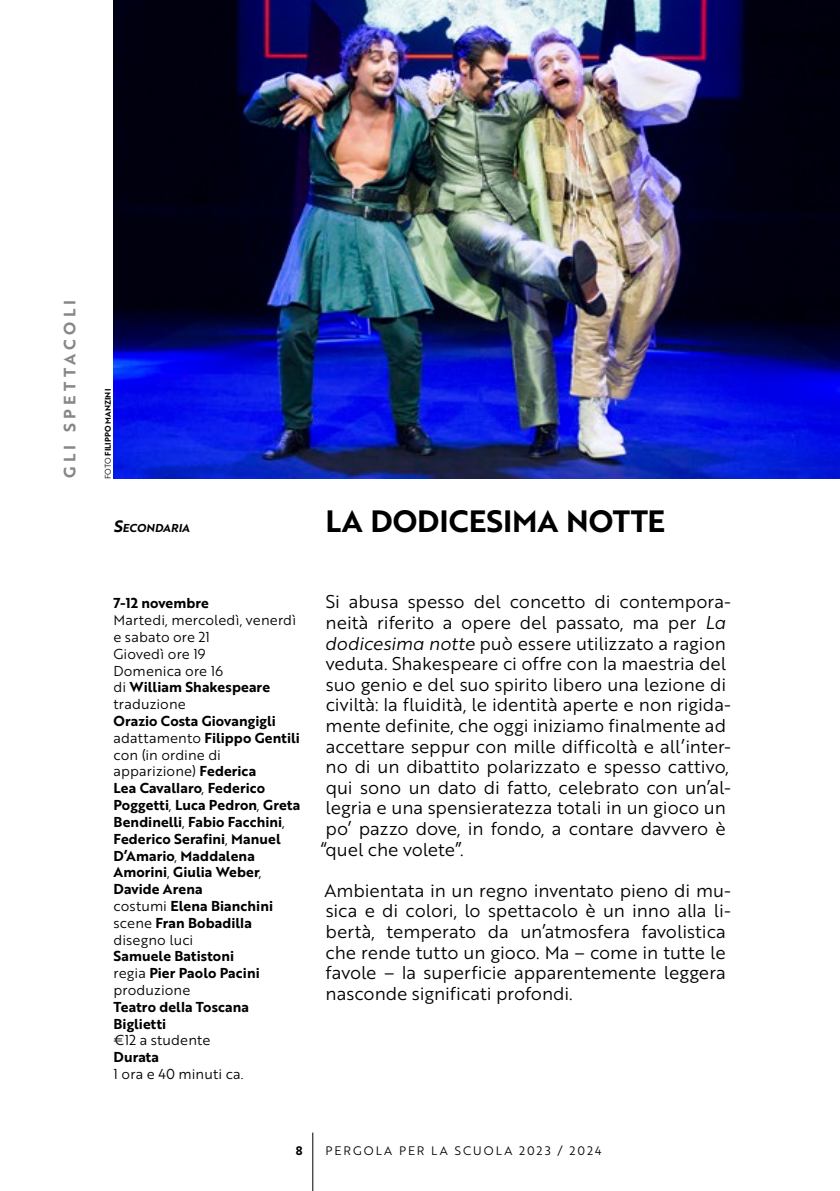
<style>
.page{position:relative;width:840px;height:1191px;background:#fff}
.page>*{position:absolute;margin:0;border:0;box-sizing:border-box;transform-origin:0 0}
.t1{font:30px "Brother 1816 Bold";color:#000}
.t2{font:18px/20.6px "Brother 1816 Book";color:#000}
.t3{font:16px "Brother 1816 Bold";letter-spacing:.27em;color:#878786}
.t4{font:14px/16.8px "Brother 1816 Bold";letter-spacing:.01em;color:#000}
.t5{font:14px/16.8px "Brother 1816 Book";letter-spacing:.01em;color:#000}
.t6{font:12px "Brother 1816 Book";letter-spacing:.165em;color:#000}
.t7{font:12px "Brother 1816 Bold";color:#000}
.t8{font:11.2px "Brother 1816 Bold Italic";letter-spacing:.01em;color:#000}
.t9{font:8px "Brother 1816 Bold";letter-spacing:.005em;color:#000}
.s1{font-family:"Brother 1816 Book"}
.s2{font-size:16px}
.s3{font-family:"Brother 1816 Bold"}
.s4{font-family:"Brother 1816 Book Italic"}
</style>
<div class="page">
<hr style="left:312px;top:1132px;width:1px;height:59px;background:#000">
<img style="left:113px;top:0;width:726px;height:478px">
<p class="t3" style="left:57px;top:478px;width:180px;rotate:-90deg">GLI SPETTACOLI</p>
<p class="t9" style="left:102px;top:479px;width:92px;rotate:-90deg"><span class="s1">FOTO</span> FILIPPO MANZINI</p>
<p class="t8" style="left:113px;top:519px;width:78px"><span class="s2">S</span>ECONDARIA</p>
<h1 class="t1" style="left:325px;top:498px;width:341px">LA DODICESIMA NOTTE</h1>
<p class="t4" style="left:113px;top:594px;width:97px">7-12 novembre</p>
<p class="t5" style="left:113px;top:611px;width:184px">Martedi, mercoledì, venerdì e sabato ore 21<br>Giovedì ore 19<br>Domenica ore 16</p>
<p class="t4" style="left:113px;top:678px;width:158px"><span class="s1">di</span> William Shakespeare</p>
<p class="t5" style="left:113px;top:695px;width:74px">traduzione</p>
<p class="t4" style="left:113px;top:712px;width:188px">Orazio Costa Giovangigli <span class="s1">adattamento</span> Filippo Gentili</p>
<p class="t5" style="left:113px;top:745px;width:144px">con (in ordine di apparizione) <span class="s3">Federica</span></p>
<p class="t4" style="left:113px;top:779px;width:188px">Lea Cavallaro<span class="s1">,</span> Federico<br>Poggetti<span class="s1">,</span> Luca Pedron<span class="s1">,</span> Greta<br>Bendinelli<span class="s1">,</span> Fabio Facchini<span class="s1">,<br></span>Federico Serafini<span class="s1">,</span> Manuel<br>D’Amario<span class="s1">,</span> Maddalena<br>Amorini<span class="s1">,</span> Giulia Weber<span class="s1">,<br></span>Davide Arena<br><span class="s1">costumi</span> Elena Bianchini <span class="s1">scene</span> Fran Bobadilla</p>
<p class="t5" style="left:113px;top:930px;width:81px">disegno luci</p>
<p class="t4" style="left:113px;top:947px;width:148px">Samuele Batistoni <span class="s1">regia</span> Pier Paolo Pacini</p>
<p class="t5" style="left:113px;top:981px;width:78px">produzione</p>
<p class="t4" style="left:113px;top:997px;width:137px">Teatro della Toscana<br>Biglietti</p>
<p class="t5" style="left:113px;top:1031px;width:98px">€12 a studente</p>
<p class="t4" style="left:113px;top:1048px;width:47px">Durata</p>
<p class="t5" style="left:113px;top:1065px;width:132px">1 ora e 40 minuti ca.</p>
<p class="t2" style="left:320px;top:591px;width:411px">Si abusa spesso del concetto di contempora&shy;neità riferito a opere del passato, ma per <span class="s4">La dodicesima notte</span> può essere utilizzato a ragion veduta. Shakespeare ci offre con la maestria del suo genio e del suo spirito libero una lezione di civiltà: la fluidità, le identità aperte e non rigida&shy;mente definite, che oggi iniziamo finalmente ad accettare seppur con mille difficoltà e all’inter&shy;no di un dibattito polarizzato e spesso cattivo, qui sono un dato di fatto, celebrato con un’al&shy;legria e una spensieratezza totali in un gioco un po’ pazzo dove, in fondo, a contare davvero è “quel che volete”.</p>
<p class="t2" style="left:324px;top:879px;width:407px">Ambientata in un regno inventato pieno di mu&shy;sica e di colori, lo spettacolo è un inno alla li&shy;bertà, temperato da un’atmosfera favolistica che rende tutto un gioco. Ma – come in tutte le favole – la superficie apparentemente leggera nasconde significati profondi.</p>
<p class="t7" style="left:296px;top:1141px;width:8px">8</p>
<p class="t6" style="left:325px;top:1141px;width:277px">PERGOLA PER LA SCUOLA 2023 / 2024</p>
</div>
